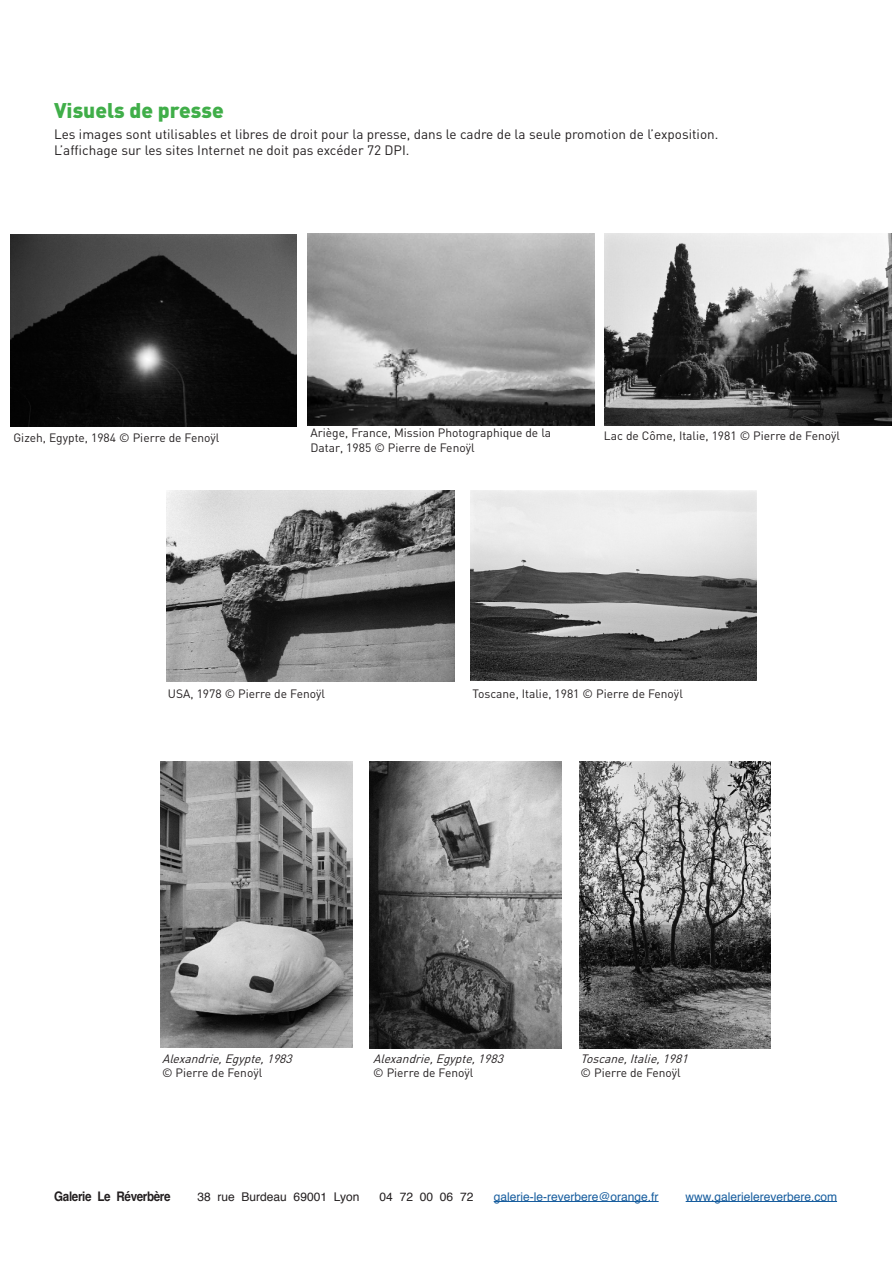
<style>
.page{position:relative;width:893px;height:1263px;background:#fff}
.page>*{position:absolute;margin:0;border:0;box-sizing:border-box;transform-origin:0 0}
.t1{font:900 21px "DIN";color:#40ae49}
.t2{font:13.5px "DIN";color:#231f20}
.t3{font:700 13.2px "Helvetica";letter-spacing:-.03em;color:#231f20;scale:.88 1}
.t4{font:12px "DIN";color:#231f20}
.t5{font:italic 12px "DIN";color:#231f20}
.t6{font:12px "Helvetica";color:#175d9e}
.t7{font:12px "Helvetica";color:#231f20}
</style>
<div class="page">
<img style="left:167px;top:490px;width:287px;height:192px">
<img style="left:471px;top:490px;width:285px;height:190px">
<img style="left:579px;top:761px;width:192px;height:287px">
<img style="left:604px;top:234px;width:287px;height:191px">
<img style="left:370px;top:761px;width:191px;height:287px">
<img style="left:161px;top:761px;width:191px;height:287px">
<img style="left:307px;top:234px;width:287px;height:191px">
<img style="left:10px;top:235px;width:287px;height:191px">
<hr style="left:494px;top:1201px;width:165px;height:1px;background:#175d9e">
<hr style="left:686px;top:1201px;width:151px;height:1px;background:#175d9e">
<p class="t1" style="left:54px;top:96px;width:171px">Visuels de presse</p>
<p class="t2" style="left:54px;top:125px;width:666px">Les images sont utilisables et libres de droit pour la presse, dans le cadre de la seule promotion de l’exposition.</p>
<p class="t2" style="left:54px;top:142px;width:357px">L’affichage sur les sites Internet ne doit pas excéder 72 DPI.</p>
<p class="t4" style="left:14px;top:430px;width:207px">Gizeh, Egypte, 1984 © Pierre de Fenoÿl</p>
<p class="t4" style="left:310px;top:425px;width:242px">Ariège, France, Mission Photographique de la</p>
<p class="t4" style="left:310px;top:440px;width:166px">Datar, 1985 © Pierre de Fenoÿl</p>
<p class="t4" style="left:604px;top:428px;width:238px">Lac de Côme, Italie, 1981 © Pierre de Fenoÿl</p>
<p class="t4" style="left:168px;top:686px;width:159px">USA, 1978 © Pierre de Fenoÿl</p>
<p class="t4" style="left:472px;top:686px;width:212px">Toscane, Italie, 1981 © Pierre de Fenoÿl</p>
<p class="t5" style="left:162px;top:1051px;width:135px">Alexandrie,Egypte,1983</p>
<p class="t4" style="left:162px;top:1065px;width:102px">© Pierre de Fenoÿl</p>
<p class="t5" style="left:373px;top:1051px;width:135px">Alexandrie,Egypte,1983</p>
<p class="t4" style="left:373px;top:1065px;width:102px">© Pierre de Fenoÿl</p>
<p class="t5" style="left:580px;top:1051px;width:112px">Toscane,Italie,1981</p>
<p class="t4" style="left:580px;top:1065px;width:102px">© Pierre de Fenoÿl</p>
<p class="t3" style="left:54px;top:1185px;width:134px">Galerie Le Réverbère</p>
<p class="t7" style="left:197px;top:1187px;width:164px">38 rue Burdeau 69001 Lyon</p>
<p class="t7" style="left:380px;top:1187px;width:95px">04 72 00 06 72</p>
<p class="t6" style="left:494px;top:1187px;width:166px">galerie-le-reverbere@orange.fr</p>
<p class="t6" style="left:686px;top:1187px;width:153px">www.galerielereverbere.com</p>
</div>
